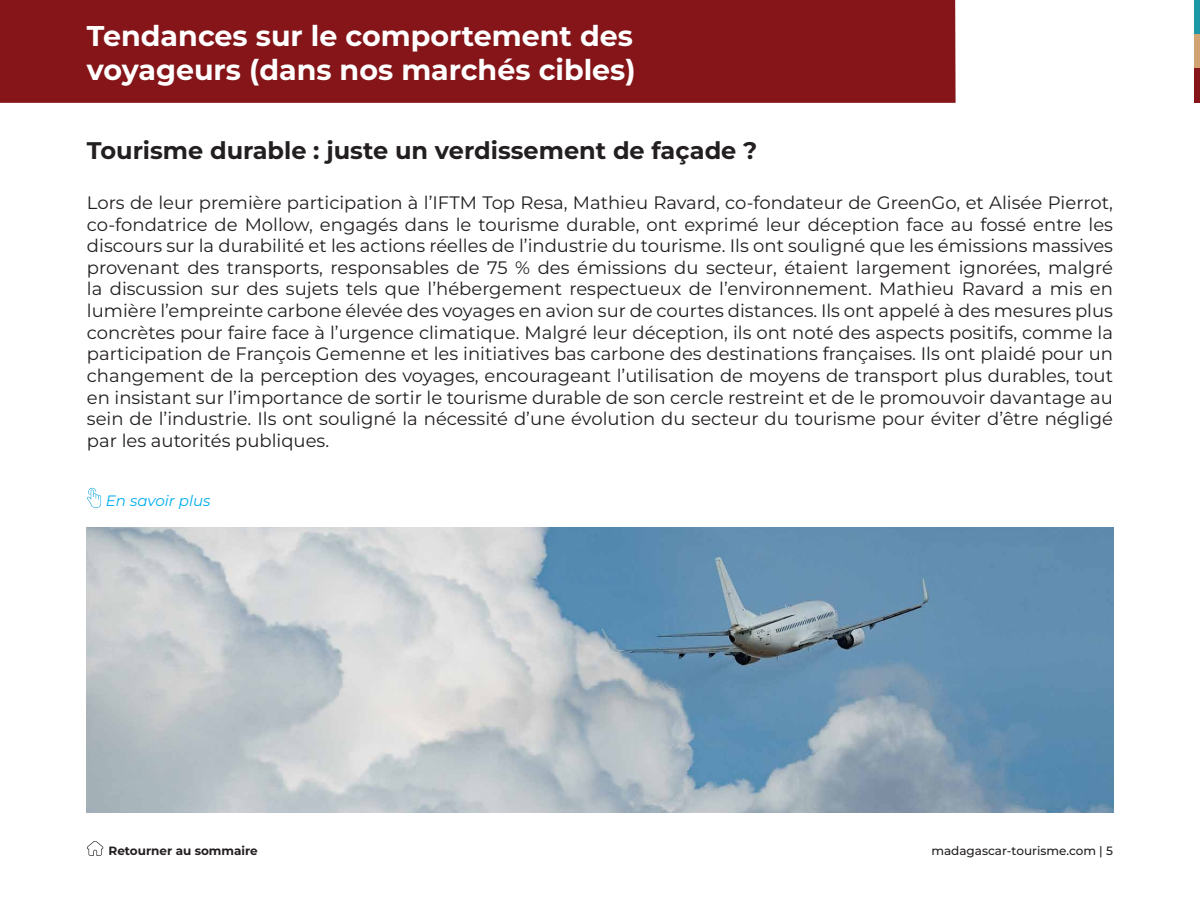
<style>
.page{position:relative;width:1200px;height:898px;background:#fff}
.page>*{position:absolute;margin:0;border:0;box-sizing:border-box;transform-origin:0 0}
.Theme{font:700 28.5px "Montserrat";color:#fff}
.TITRE{font:700 24px "Montserrat";color:#231f20}
.texte{font:18px/21.6px "Montserrat";color:#231f20;text-align:justify}
.en_savoir_plu{font:italic 15px "Montserrat";color:#00aeef}
.t1{font:500 12px "Montserrat";color:#231f20}
.Retourner{font:700 12px "Montserrat";color:#231f20}
</style>
<div class="page">
<div style="left:1194px;top:0;width:5px;height:34px;background:#1d97a5"></div>
<div style="left:1194px;top:34px;width:5px;height:35px;background:#d1a373"></div>
<div style="left:1194px;top:69px;width:5px;height:34px;background:#851519"></div>
<div style="left:0;top:0;width:955px;height:103px;background:#851519"></div>
<svg style="left:87px;top:487px;width:14px;height:20px"></svg>
<img style="left:87px;top:527px;width:1025px;height:285px">
<svg style="left:87px;top:841px;width:16px;height:14px"></svg>
<p class="Theme" style="left:87px;top:17px;width:547px">Tendances sur le comportement des</p>
<p class="Theme" style="left:87px;top:51px;width:550px">voyageurs (dans nos marchés cibles)</p>
<p class="TITRE" style="left:87px;top:135px;width:671px">Tourisme durable : juste un verdissement de façade ?</p>
<p class="texte" style="left:87px;top:191px;width:1027px">Lors de leur première participation à l’IFTM Top Resa, Mathieu Ravard, co-fondateur de GreenGo, et Alisée Pierrot, co-fondatrice de Mollow, engagés dans le tourisme durable, ont exprimé leur déception face au fossé entre les discours sur la durabilité et les actions réelles de l’industrie du tourisme. Ils ont souligné que les émissions massives provenant des transports, responsables de 75 % des émissions du secteur, étaient largement ignorées, malgré la discussion sur des sujets tels que l’hébergement respectueux de l’environnement. Mathieu Ravard a mis en lumière l’empreinte carbone élevée des voyages en avion sur de courtes distances. Ils ont appelé à des mesures plus concrètes pour faire face à l’urgence climatique. Malgré leur déception, ils ont noté des aspects positifs, comme la participation de François Gemenne et les initiatives bas carbone des destinations françaises. Ils ont plaidé pour un changement de la perception des voyages, encourageant l’utilisation de moyens de transport plus durables, tout en insistant sur l’importance de sortir le tourisme durable de son cercle restreint et de le promouvoir davantage au sein de l’industrie. Ils ont souligné la nécessité d’une évolution du secteur du tourisme pour éviter d’être négligé par les autorités publiques.</p>
<p class="en_savoir_plu" style="left:106px;top:490px;width:106px">En savoir plus</p>
<p class="Retourner" style="left:108px;top:842px;width:151px">Retourner au sommaire</p>
<p class="t1" style="left:931px;top:842px;width:183px">madagascar-tourisme.com | 5</p>
</div>
